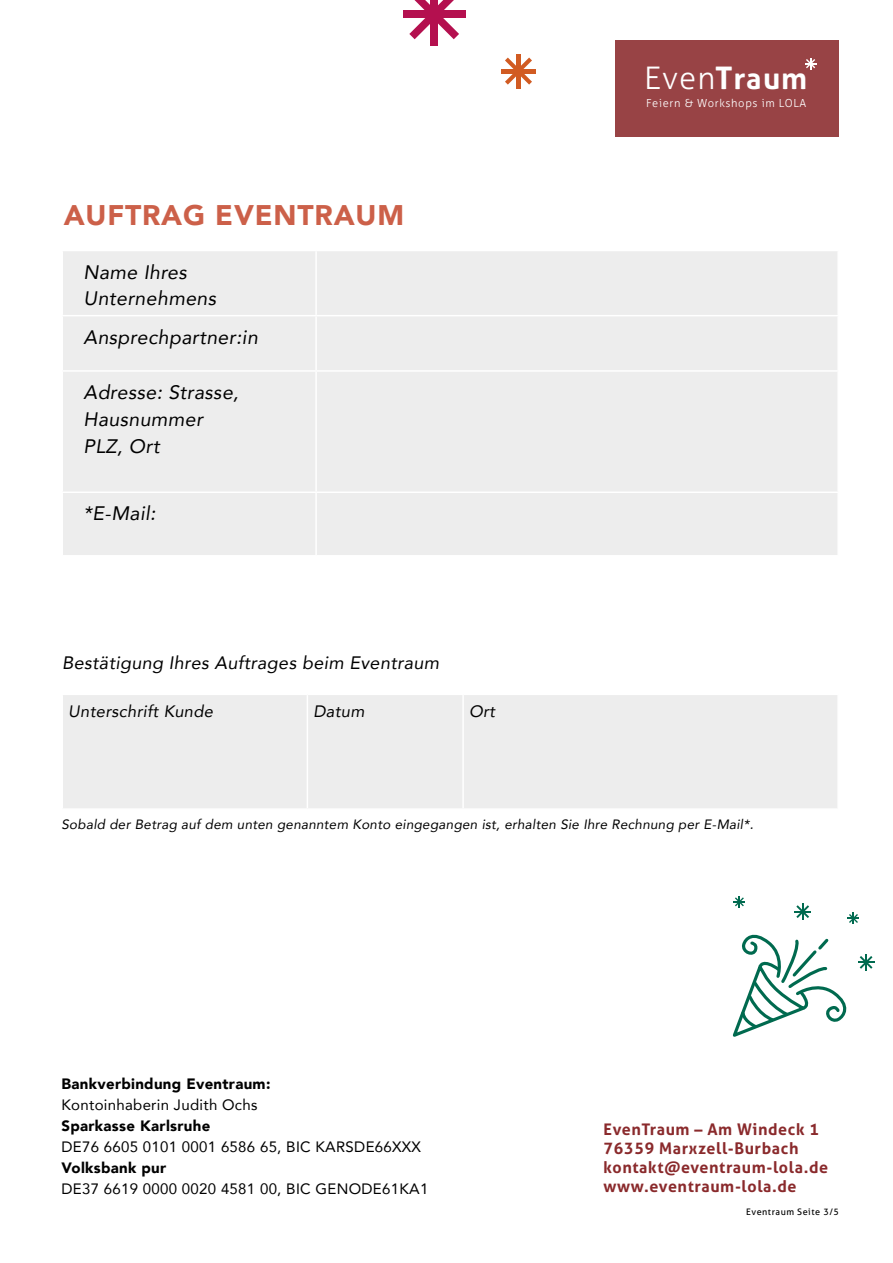
<style>
.page{position:relative;width:893px;height:1263px;background:#fff}
.page>*{position:absolute;margin:0;border:0;box-sizing:border-box;transform-origin:0 0}
.t1{font:300 31.2px "Aller";color:#fff}
.t2{font:900 28.35px "Avenir";letter-spacing:.03em;color:#cc6049}
.t3{font:italic 19.5px/27px "Avenir";letter-spacing:.02em;color:#000}
.t4{font:italic 18px "Avenir";letter-spacing:.02em;color:#000}
.t5{font:italic 16.5px "Avenir";letter-spacing:.02em;color:#000}
.t6{font:700 16.05px/19.2px "Aller";letter-spacing:.04em;color:#8a2a2c}
.t7{font:15px "Avenir";letter-spacing:.02em;color:#000}
.t8{font:900 15px "Avenir";letter-spacing:.02em;color:#000}
.t9{font:italic 13.5px "Avenir";letter-spacing:.02em;color:#000}
.t10{font:300 11.1px "Aller";letter-spacing:.06em;color:#fff}
.t11{font:9px "Aller";letter-spacing:.06em;color:#000}
.s1{font-weight:700}
.s2{font-weight:700;font-size:29.7px}
</style>
<div class="page">
<div style="left:63px;top:251px;width:774px;height:304px;background:#ededed"></div>
<hr style="left:315px;top:251px;width:2px;height:64px;background:#fff">
<hr style="left:315px;top:316px;width:2px;height:54px;background:#fff">
<hr style="left:315px;top:372px;width:2px;height:119px;background:#fff">
<hr style="left:315px;top:493px;width:2px;height:62px;background:#fff">
<hr style="left:62px;top:315px;width:254px;height:1px;background:#fff">
<hr style="left:316px;top:315px;width:523px;height:1px;background:#fff">
<hr style="left:62px;top:370px;width:254px;height:2px;background:#fff">
<hr style="left:316px;top:370px;width:523px;height:2px;background:#fff">
<hr style="left:62px;top:491px;width:254px;height:2px;background:#fff">
<hr style="left:316px;top:491px;width:523px;height:2px;background:#fff">
<div style="left:63px;top:695px;width:774px;height:113px;background:#ededed"></div>
<hr style="left:307px;top:695px;width:1px;height:113px;background:#fff">
<hr style="left:462px;top:695px;width:2px;height:113px;background:#fff">
<hr style="left:516px;top:54px;width:4px;height:34px;background:#d15b22">
<hr style="left:501px;top:69px;width:35px;height:4px;background:#d15b22">
<svg style="left:505px;top:58px;width:27px;height:27px"></svg>
<div style="left:430px;top:0;width:8px;height:46px;background:#b4104f"></div>
<div style="left:403px;top:11px;width:63px;height:7px;background:#b4104f"></div>
<svg style="left:409px;top:0;width:50px;height:39px"></svg>
<svg style="left:732px;top:896px;width:142px;height:141px"></svg>
<div style="left:615px;top:40px;width:224px;height:96px;background:#984345"></div>
<svg style="left:805px;top:58px;width:11px;height:12px"></svg>
<h2 class="t2" style="left:64px;top:191px;width:342px">AUFTRAG EVENTRAUM</h2>
<h3 class="t3" style="left:84px;top:258px;width:134px">Name Ihres<br>Unternehmens</h3>
<h3 class="t3" style="left:84px;top:323px;width:176px">Ansprechpartner:in</h3>
<h3 class="t3" style="left:84px;top:378px;width:157px">Adresse: Strasse,<br>Hausnummer<br>PLZ, Ort</h3>
<h3 class="t3" style="left:84px;top:500px;width:74px">*E-Mail:</h3>
<p class="t4" style="left:62px;top:651px;width:378px">Bestätigung Ihres Auftrages beim Eventraum</p>
<p class="t5" style="left:68px;top:701px;width:146px">Unterschrift Kunde</p>
<p class="t5" style="left:313px;top:701px;width:53px">Datum</p>
<p class="t5" style="left:469px;top:701px;width:28px">Ort</p>
<h1 class="t1" style="left:644px;top:58px;width:165px">Even<span class="s1">T</span><span class="s2">raum</span></h1>
<p class="t10" style="left:646px;top:96px;width:162px">Feiern &amp; Workshops im LOLA</p>
<p class="t9" style="left:62px;top:816px;width:693px">Sobald der Betrag auf dem unten genanntem Konto eingegangen ist, erhalten Sie Ihre Rechnung per E-Mail*.</p>
<p class="t8" style="left:62px;top:1071px;width:210px">Bankverbindung Eventraum:</p>
<p class="t7" style="left:62px;top:1093px;width:197px">Kontoinhaberin Judith Ochs</p>
<p class="t8" style="left:62px;top:1113px;width:150px">Sparkasse Karlsruhe</p>
<p class="t7" style="left:62px;top:1135px;width:361px">DE76 6605 0101 0001 6586 65, BIC KARSDE66XXX</p>
<p class="t8" style="left:62px;top:1155px;width:106px">Volksbank pur</p>
<p class="t7" style="left:62px;top:1177px;width:368px">DE37 6619 0000 0020 4581 00, BIC GENODE61KA1</p>
<p class="t6" style="left:604px;top:1119px;width:226px">EvenTraum – Am Windeck 1<br>76359 Marxzell-Burbach kontakt@eventraum-lola.de www.eventraum-lola.de</p>
<p class="t11" style="left:746px;top:1206px;width:94px">Eventraum Seite 3/5</p>
</div>
